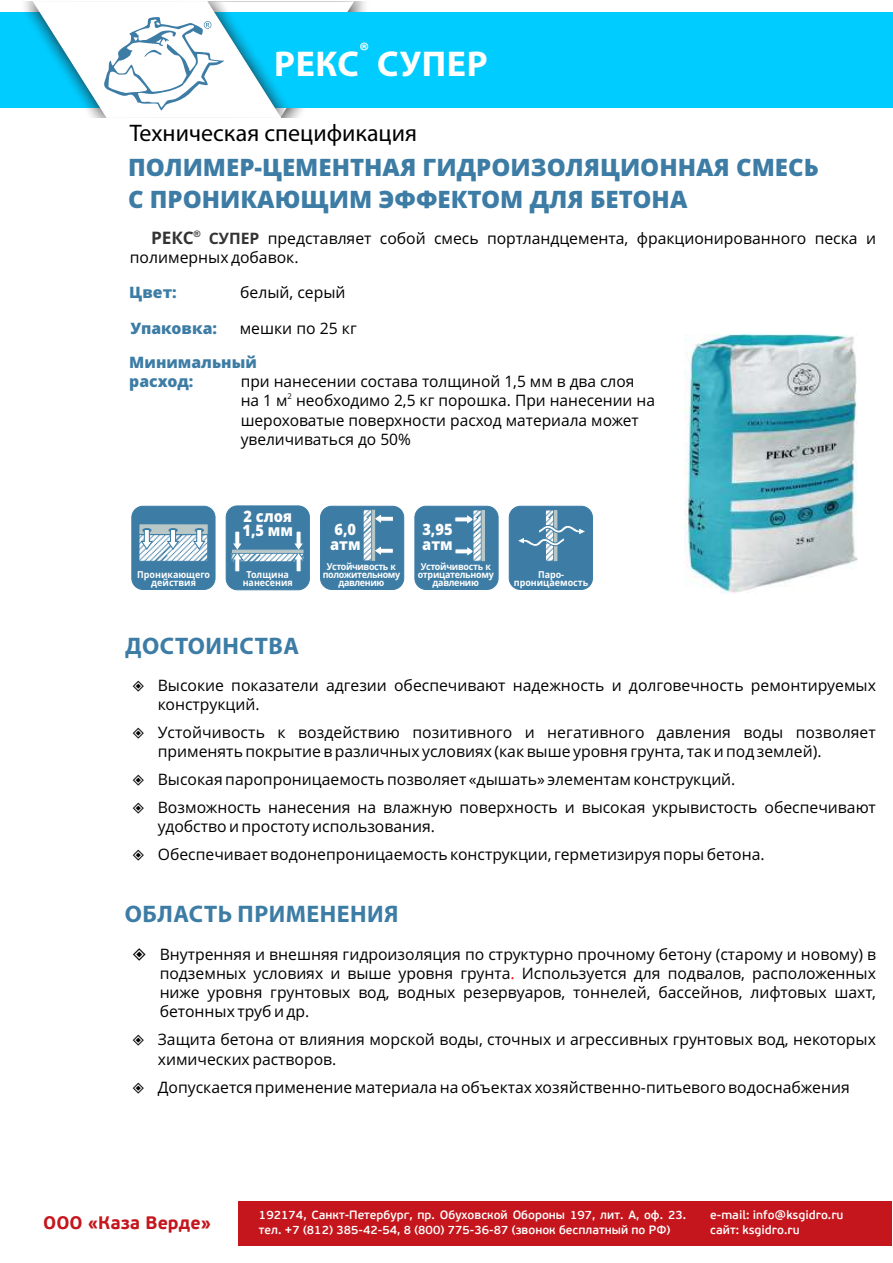
<style>
.page{position:relative;width:893px;height:1263px;background:#fff}
.page>*{position:absolute;margin:0;border:0;box-sizing:border-box;transform-origin:0 0}
.t1{font:700 36px "Myriad Pro";letter-spacing:.02em;color:#fff}
.t2{font:800 24px/32.7px "Open Sans";color:#3c7ca5}
.t3{font:700 24px "Myriad Pro";letter-spacing:.02em;color:#3c7ca5}
.t4{font:24px "Myriad Pro";color:#000}
.t5{font:700 22.5px "Myriad Pro";color:#fff}
.t6{font:700 18px "PF Beau Sans Pro";color:#c4161c}
.t7{font:15.75px/19.4px "Open Sans";color:#000}
.t8{font:800 15.75px/34.3px "Open Sans";color:#3c7ca5}
.t9{font:800 15.75px/14px "Open Sans";color:#fefefe;scale:.93 1}
.t10{font:15.75px "Open Sans";color:#f00}
.t11{font:800 15.6px/15.1px "Open Sans";color:#fefefe;scale:.93 1}
.t12{font:600 12px/14.4px "PF Beau Sans Pro";color:#fff}
.t13{font:700 9.6px/7.8px "Open Sans";letter-spacing:-.03em;color:#fefefe;text-align:center;scale:.93 1}
.t14{font:700 9.6px/7.8px "Open Sans";color:#fefefe;text-align:center;scale:.93 1}
.t15{font:700 9px "Arial";color:#333}
.t16{font:7.8px "Open Sans";color:#000}
.s1{font-weight:700;font-size:17.25px;color:#333}
.s2{font-weight:700;color:#333}
</style>
<div class="page">
<img style="left:684px;top:334px;width:173px;height:259px">
<div style="left:509px;top:506px;width:84px;height:84px;background:#3c7ca5;border:1px solid #3c7ca5;border-radius:11px"></div>
<img style="left:547px;top:512px;width:5px;height:47px">
<div style="left:545px;top:510px;width:9px;height:51px;border:1px solid #3c7ca5"></div>
<hr style="left:554px;top:510px;width:3px;height:51px;background:#b9c7c7">
<svg style="left:518px;top:525px;width:67px;height:22px"></svg>
<div style="left:414px;top:506px;width:84px;height:84px;background:#3c7ca5;border:1px solid #3c7ca5;border-radius:11px"></div>
<svg style="left:455px;top:547px;width:18px;height:9px"></svg>
<svg style="left:455px;top:515px;width:18px;height:9px"></svg>
<img style="left:475px;top:512px;width:4px;height:47px">
<hr style="left:482px;top:510px;width:3px;height:51px;background:#b9c7c7">
<div style="left:320px;top:506px;width:84px;height:84px;background:#3c7ca5;border:1px solid #3c7ca5;border-radius:11px"></div>
<img style="left:365px;top:511px;width:5px;height:48px">
<div style="left:363px;top:509px;width:9px;height:52px;border:1px solid #3c7ca5"></div>
<svg style="left:375px;top:543px;width:18px;height:15px"></svg>
<svg style="left:375px;top:511px;width:18px;height:15px"></svg>
<hr style="left:372px;top:510px;width:3px;height:51px;background:#b9c7c7">
<div style="left:226px;top:505px;width:84px;height:85px;background:#3c7ca5;border:1px solid #3c7ca5;border-radius:11px"></div>
<img style="left:245px;top:555px;width:46px;height:5px">
<div style="left:232px;top:553px;width:72px;height:9px;border:1px solid #3c7ca5"></div>
<svg style="left:291px;top:531px;width:13px;height:41px"></svg>
<svg style="left:231px;top:531px;width:14px;height:41px"></svg>
<hr style="left:232px;top:550px;width:71px;height:3px;background:#b9c7c7">
<div style="left:131px;top:506px;width:84px;height:84px;background:#3c7ca5;border:1px solid #3c7ca5;border-radius:11px"></div>
<img style="left:141px;top:536px;width:65px;height:23px">
<div style="left:139px;top:534px;width:69px;height:27px;border:1px solid #3c7ca5"></div>
<div style="left:140px;top:524px;width:68px;height:10px;background:#b9c7c7;border:1px solid #b9c7c7"></div>
<svg style="left:192px;top:528px;width:15px;height:23px"></svg>
<svg style="left:166px;top:528px;width:14px;height:23px"></svg>
<svg style="left:140px;top:528px;width:14px;height:23px"></svg>
<div style="left:0;top:12px;width:893px;height:95px;background:#0cf"></div>
<img style="left:20px;top:1px;width:12px;height:107px">
<svg style="left:32px;top:1px;width:322px;height:117px"></svg>
<svg style="left:682px;top:1201px;width:210px;height:45px"></svg>
<div style="left:238px;top:1201px;width:653px;height:44px;background:#c4161c"></div>
<h3 class="t5" style="left:359px;top:41px;width:12px">®</h3>
<h1 class="t1" style="left:274px;top:49px;width:215px">РЕКС СУПЕР</h1>
<h2 class="t4" style="left:130px;top:123px;width:289px">Техническая спецификация</h2>
<h2 class="t2" style="left:128px;top:153px;width:692px">ПОЛИМЕР-ЦЕМЕНТНАЯ ГИДРОИЗОЛЯЦИОННАЯ СМЕСЬ<br>С ПРОНИКАЮЩИМ ЭФФЕКТОМ ДЛЯ БЕТОНА</h2>
<p class="t15" style="left:194px;top:230px;width:8px">®</p>
<p class="t7" style="left:130px;top:230px;width:748px;text-indent:21px"><span class="s1">РЕКС</span> <span class="s2">СУПЕР</span> представляет собой смесь портландцемента, фракционированного песка и полимерных добавок.</p>
<p class="t7" style="left:240px;top:284px;width:107px">белый, серый</p>
<p class="t7" style="left:240px;top:320px;width:119px">мешки по 25 кг</p>
<p class="t8" style="left:129px;top:277px;width:49px">Цвет:</p>
<p class="t8" style="left:129px;top:312px;width:129px">Упаковка:<br>Минимальный</p>
<p class="t8" style="left:129px;top:366px;width:66px">расход:</p>
<p class="t7" style="left:241px;top:373px;width:395px">при нанесении состава толщиной 1,5 мм в два слоя</p>
<p class="t16" style="left:288px;top:393px;width:6px">2</p>
<p class="t7" style="left:241px;top:393px;width:416px">на 1 м необходимо 2,5 кг порошка. При нанесении на шероховатые поверхности расход материала может увеличиваться до 50%</p>
<p class="t14" style="left:137px;top:572px;width:80px">Проникающего действия</p>
<p class="t9" style="left:243px;top:510px;width:56px">2 слоя<br>1,5 мм</p>
<p class="t14" style="left:243px;top:572px;width:55px">Толщина нанесения</p>
<h2 class="t3" style="left:125px;top:636px;width:175px">ДОСТОИНСТВА</h2>
<p class="t11" style="left:330px;top:523px;width:34px">6,0 атм</p>
<p class="t13" style="left:323px;top:564px;width:85px">Устойчивость к положительному давлению</p>
<p class="t11" style="left:422px;top:523px;width:34px">3,95 атм</p>
<p class="t13" style="left:418px;top:564px;width:83px">Устойчивость к отрицательному давлению</p>
<p class="t14" style="left:514px;top:572px;width:82px">Паро&shy;проницаемость</p>
<p class="t7" style="left:158px;top:677px;width:720px">Высокие показатели адгезии обеспечивают надежность и долговечность ремонтируемых конструкций.</p>
<p class="t7" style="left:158px;top:724px;width:720px">Устойчивость к воздействию позитивного и негативного давления воды позволяет применять покрытие в различных условиях (как выше уровня грунта, так и под землей).</p>
<p class="t7" style="left:158px;top:767px;width:720px;line-height:27.9px">Высокая паропроницаемость позволяет «дышать» элементам конструкций.<br>Возможность нанесения на влажную поверхность и высокая укрывистость обеспечивают</p>
<p class="t7" style="left:158px;top:814px;width:608px;line-height:27.9px">удобство и простоту использования.<br>Обеспечивает водонепроницаемость конструкции, герметизируя поры бетона.</p>
<h2 class="t3" style="left:125px;top:903px;width:275px">ОБЛАСТЬ ПРИМЕНЕНИЯ</h2>
<p class="t7" style="left:160px;top:946px;width:718px">Внутренняя и внешняя гидроизоляция по структурно прочному бетону (старому и новому) в подземных условиях и выше уровня грунта Используется для подвалов, расположенных</p>
<p class="t10" style="left:511px;top:967px;width:6px">.</p>
<p class="t7" style="left:160px;top:984px;width:718px">ниже уровня грунтовых вод, водных резервуаров, тоннелей, бассейнов, лифтовых шахт, бетонных труб и др.</p>
<p class="t7" style="left:158px;top:1031px;width:720px">Защита бетона от влияния морской воды, сточных и агрессивных грунтовых вод, некоторых химических растворов.</p>
<p class="t7" style="left:158px;top:1079px;width:693px">Допускается применение материала на объектах хозяйственно-питьевого водоснабжения</p>
<p class="t12" style="left:259px;top:1208px;width:429px">192174, Санкт-Петербург, пр. Обуховской Обороны 197, лит. А, оф. 23. тел. +7 (812) 385-42-54, 8 (800) 775-36-87 (звонок бесплатный по РФ)</p>
<p class="t12" style="left:710px;top:1208px;width:135px">e-mail: info@ksgidro.ru</p>
<p class="t6" style="left:43px;top:1211px;width:169px">ООО «Каза Верде»</p>
<p class="t12" style="left:710px;top:1223px;width:91px">сайт: ksgidro.ru</p>
</div>
